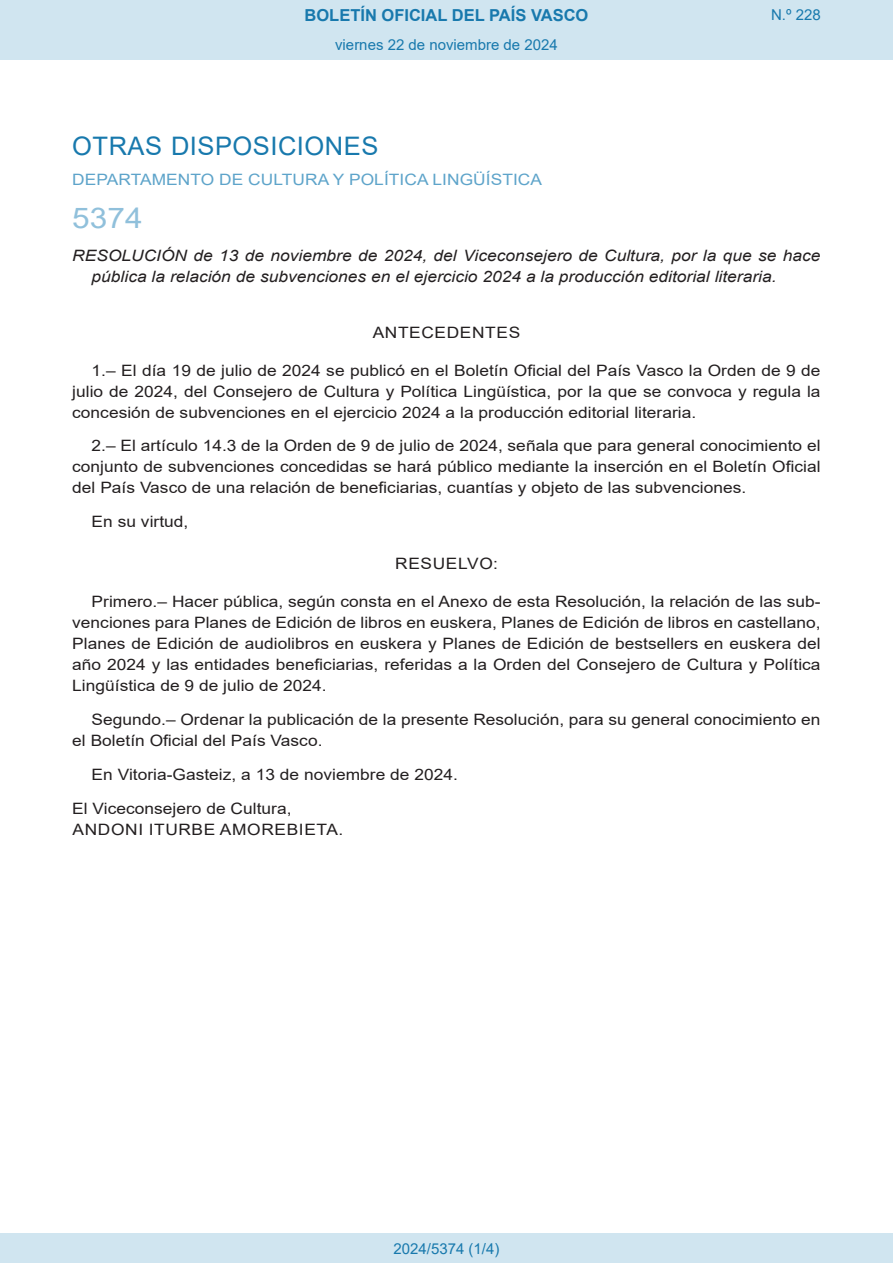
<style>
.page{position:relative;width:893px;height:1263px;background:#fff}
.page>*{position:absolute;margin:0;border:0;box-sizing:border-box;transform-origin:0 0}
.BOPVOrden{font:28.5px "Arial";color:#90c0db;scale:1.11 1}
.BOPVSeccion{font:25.5px "Arial";letter-spacing:.02em;color:#1879ad}
.t1{font:700 16.5px "Arial";color:#1879ad}
.BOPVDetalle{font:15.6px/21px "Arial";color:#231f20;text-align:justify;scale:1.11 1}
.BOPVTitulo{font:italic 15.6px/21px "Arial";color:#231f20;scale:1.11 1}
.BOPVOrganismo{font:15.6px "Arial";letter-spacing:.005em;color:#5ea4ca;scale:1.11 1}
.BOPVFirmaLugFec{font:15.6px "Arial";color:#231f20;scale:1.11 1}
.BOPVFirmaPuesto{font:15.6px "Arial";color:#231f20;scale:1.11 1}
.BOPVFirmaNombre{font:15.6px "Arial";letter-spacing:.035em;color:#231f20;scale:1.11 1}
.BOPVClave{font:15.6px "Arial";letter-spacing:.035em;color:#231f20;scale:1.11 1}
.Paginacion_Centro{font:15px "Arial";color:#1879ad}
</style>
<div class="page">
<div style="left:0;top:0;width:893px;height:60px;background:#d0e5f0"></div>
<div style="left:0;top:1233px;width:893px;height:30px;background:#d0e5f0"></div>
<p class="t1" style="left:305px;top:3px;width:285px">BOLETÍN OFICIAL DEL PAÍS VASCO</p>
<p class="Paginacion_Centro" style="left:335px;top:35px;width:224px">viernes 22 de noviembre de 2024</p>
<p class="Paginacion_Centro" style="left:771px;top:5px;width:51px">N.º 228</p>
<p class="BOPVSeccion" style="left:72px;top:128px;width:308px">OTRAS DISPOSICIONES</p>
<p class="BOPVOrganismo" style="left:72px;top:169px;width:425px">DEPARTAMENTO DE CULTURA Y POLÍTICA LINGÜÍSTICA</p>
<p class="BOPVOrden" style="left:72px;top:198px;width:65px">5374</p>
<p class="BOPVTitulo" style="left:92px;top:246px;width:658px;text-indent:-19px">RESOLUCIÓN de 13 de noviembre de 2024, del Viceconsejero de Cultura, por la que se hace pública la relación de subvenciones en el ejercicio 2024 a la producción editorial literaria.</p>
<p class="BOPVClave" style="left:373px;top:321px;width:134px">ANTECEDENTES</p>
<p class="BOPVDetalle" style="left:72px;top:359px;width:676px;text-indent:19px">1.– El día 19 de julio de 2024 se publicó en el Boletín Oficial del País Vasco la Orden de 9 de julio de 2024, del Consejero de Cultura y Política Lingüística, por la que se convoca y regula la concesión de subvenciones en el ejercicio 2024 a la producción editorial literaria.</p>
<p class="BOPVDetalle" style="left:72px;top:435px;width:676px;text-indent:19px">2.– El artículo 14.3 de la Orden de 9 de julio de 2024, señala que para general conocimiento el conjunto de subvenciones concedidas se hará público mediante la inserción en el Boletín Oficial del País Vasco de una relación de beneficiarias, cuantías y objeto de las subvenciones.</p>
<p class="BOPVDetalle" style="left:92px;top:511px;width:89px">En su virtud,</p>
<p class="BOPVClave" style="left:395px;top:553px;width:94px">RESUELVO:</p>
<p class="BOPVDetalle" style="left:72px;top:591px;width:676px;text-indent:19px">Primero.– Hacer pública, según consta en el Anexo de esta Resolución, la relación de las sub&shy;venciones para Planes de Edición de libros en euskera, Planes de Edición de libros en castellano, Planes de Edición de audiolibros en euskera y Planes de Edición de bestsellers en euskera del año 2024 y las entidades beneficiarias, referidas a la Orden del Consejero de Cultura y Política Lingüística de 9 de julio de 2024.</p>
<p class="BOPVDetalle" style="left:72px;top:709px;width:676px;text-indent:19px">Segundo.– Ordenar la publicación de la presente Resolución, para su general conocimiento en el Boletín Oficial del País Vasco.</p>
<p class="BOPVFirmaLugFec" style="left:92px;top:764px;width:331px">En Vitoria-Gasteiz, a 13 de noviembre de 2024.</p>
<p class="BOPVFirmaPuesto" style="left:72px;top:797px;width:199px">El Viceconsejero de Cultura,</p>
<p class="BOPVFirmaNombre" style="left:73px;top:818px;width:245px">ANDONI ITURBE AMOREBIETA.</p>
<p class="Paginacion_Centro" style="left:393px;top:1238px;width:107px">2024/5374 (1/4)</p>
</div>
